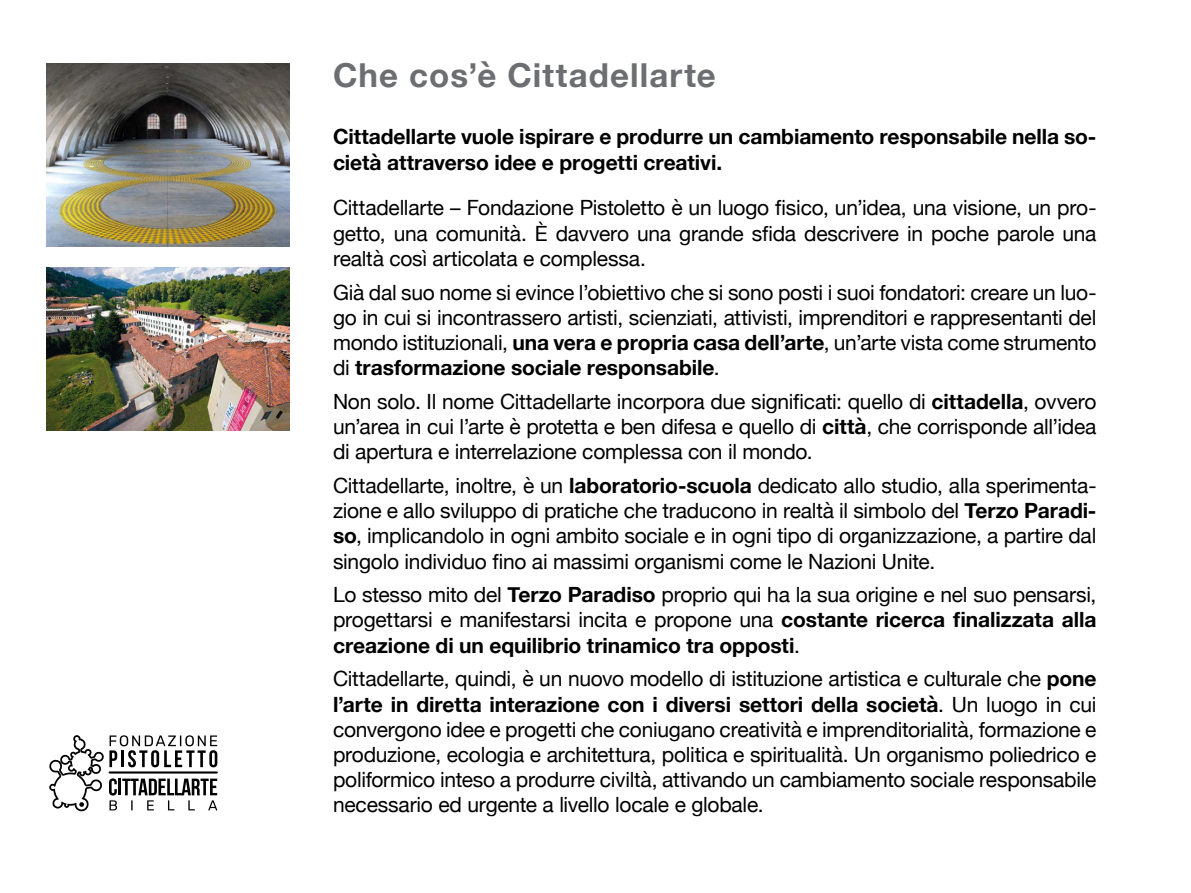
<style>
.page{position:relative;width:1191px;height:893px;background:#fff}
.page>*{position:absolute;margin:0;border:0;box-sizing:border-box;transform-origin:0 0}
.t1{font:700 33px "Helvetica Neue";letter-spacing:.03em;color:#6d6e71}
.t2{font:21px/25.2px "Helvetica Neue";letter-spacing:-.01em;color:#000;text-align:justify}
.t3{font:700 21px/25.2px "Helvetica Neue";letter-spacing:-.005em;color:#000}
.s1{font-weight:700}
</style>
<div class="page">
<hr style="left:109px;top:771px;width:109px;height:2px;background:#000">
<svg style="left:49px;top:735px;width:168px;height:76px"></svg>
<img style="left:46px;top:268px;width:243px;height:162px">
<img style="left:46px;top:64px;width:243px;height:182px">
<h1 class="t1" style="left:333px;top:50px;width:384px">Che cos’è Cittadellarte</h1>
<p class="t3" style="left:333px;top:125px;width:765px">Cittadellarte vuole ispirare e produrre un cambiamento responsabile nella so&shy;cietà attraverso idee e progetti creativi.</p>
<p class="t2" style="left:333px;top:197px;width:765px">Cittadellarte – Fondazione Pistoletto è un luogo fisico, un’idea, una visione, un pro&shy;getto, una comunità. È davvero una grande sfida descrivere in poche parole una realtà così articolata e complessa.</p>
<p class="t2" style="left:333px;top:281px;width:765px">Già dal suo nome si evince l’obiettivo che si sono posti i suoi fondatori: creare un luo&shy;go in cui si incontrassero artisti, scienziati, attivisti, imprenditori e rappresentanti del mondo istituzionali, <span class="s1">una vera e propria casa dell’arte</span>, un’arte vista come strumento di <span class="s1">trasformazione sociale responsabile</span>.</p>
<p class="t2" style="left:333px;top:390px;width:765px">Non solo. Il nome Cittadellarte incorpora due significati: quello di <span class="s1">cittadella</span>, ovvero un’area in cui l’arte è protetta e ben difesa e quello di <span class="s1">città</span>, che corrisponde all’idea di apertura e interrelazione complessa con il mondo.</p>
<p class="t2" style="left:333px;top:474px;width:765px">Cittadellarte, inoltre, è un <span class="s1">laboratorio-scuola</span> dedicato allo studio, alla sperimenta&shy;zione e allo sviluppo di pratiche che traducono in realtà il simbolo del <span class="s1">Terzo Paradi&shy;so</span>, implicandolo in ogni ambito sociale e in ogni tipo di organizzazione, a partire dal singolo individuo fino ai massimi organismi come le Nazioni Unite.</p>
<p class="t2" style="left:333px;top:583px;width:765px">Lo stesso mito del <span class="s1">Terzo Paradiso</span> proprio qui ha la sua origine e nel suo pensarsi, progettarsi e manifestarsi incita e propone una <span class="s1">costante ricerca finalizzata alla creazione di un equilibrio trinamico tra opposti</span>.</p>
<p class="t2" style="left:333px;top:667px;width:765px">Cittadellarte, quindi, è un nuovo modello di istituzione artistica e culturale che <span class="s1">pone l’arte in diretta interazione con i diversi settori della società</span>. Un luogo in cui convergono idee e progetti che coniugano creatività e imprenditorialità, formazione e produzione, ecologia e architettura, politica e spiritualità. Un organismo poliedrico e poliformico inteso a produrre civiltà, attivando un cambiamento sociale responsabile necessario ed urgente a livello locale e globale.</p>
</div>
